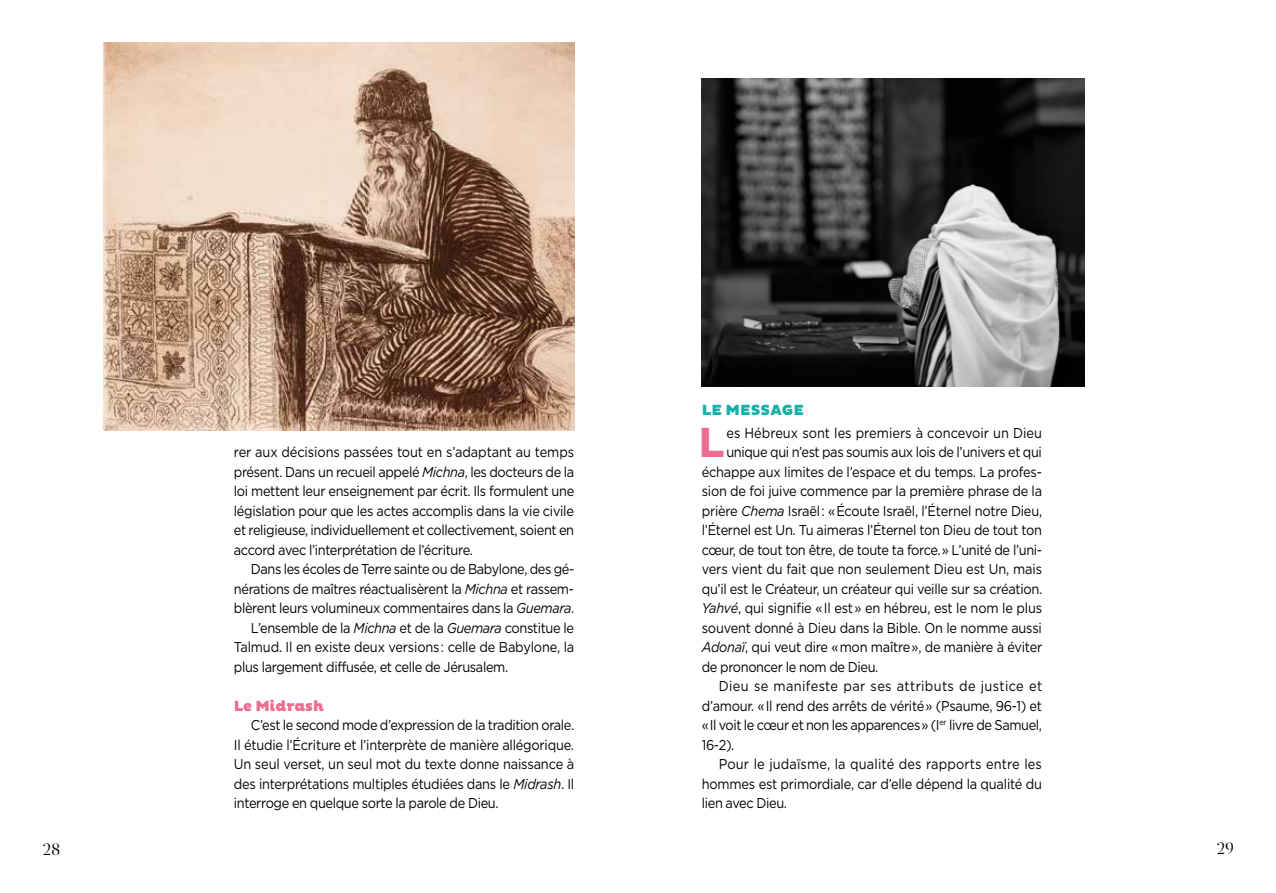
<style>
.page{position:relative;width:1276px;height:893px;background:#fff}
.page>*{position:absolute;margin:0;border:0;box-sizing:border-box;transform-origin:0 0}
.t1{font:700 42.9px "Pluto";color:#ed6d91}
.t2{font:16.5px "Glosa Display";color:#000}
.t3{font:900 15px "Pluto";letter-spacing:-.01em;color:#ed6d91}
.t4{font:900 15px "Pluto";letter-spacing:.005em;color:#17b1a8}
.t5{font:14.25px/19.5px "Gotham";letter-spacing:-.025em;color:#000;text-align:justify;scale:.9 1}
.t6{font:14.25px "Gotham";letter-spacing:.01em;color:#000;scale:.9 1}
.t7{font:14.25px "Gotham";letter-spacing:.025em;color:#000;scale:.9 1}
.t8{font:14.25px "Gotham";color:#000;scale:.9 1}
.s1{font-style:italic}
</style>
<div class="page">
<img style="left:104px;top:43px;width:470px;height:387px">
<img style="left:702px;top:79px;width:382px;height:308px">
<p class="t5" style="left:234px;top:442px;width:380px">rer aux décisions passées tout en s’adaptant au temps présent. Dans un recueil appelé <span class="s1">Michna</span>, les docteurs de la loi mettent leur enseignement par écrit. Ils formulent une législation pour que les actes accomplis dans la vie civile et religieuse, individuellement et collectivement, soient en accord avec l’interprétation de l’écriture.</p>
<p class="t5" style="left:251px;top:559px;width:359px">Dans les écoles de Terre sainte ou de Babylone, des gé-</p>
<p class="t5" style="left:234px;top:578px;width:377px">nérations de maîtres réactualisèrent la <span class="s1">Michna</span> et rassem-</p>
<p class="t5" style="left:234px;top:598px;width:379px">blèrent leurs volumineux commentaires dans la <span class="s1">Guemara</span>.</p>
<p class="t5" style="left:251px;top:617px;width:361px">L’ensemble de la <span class="s1">Michna</span> et de la <span class="s1">Guemara</span> constitue le</p>
<p class="t5" style="left:234px;top:637px;width:380px">Talmud. Il en existe deux versions : celle de Babylone, la</p>
<p class="t5" style="left:234px;top:656px;width:306px">plus largement diffusée, et celle de Jérusalem.</p>
<p class="t3" style="left:234px;top:697px;width:91px">Le Midrash</p>
<p class="t5" style="left:234px;top:715px;width:380px;text-indent:17px">C’est le second mode d’expression de la tradition orale.<br>Il étudie l’Écriture et l’interprète de manière allégorique.<br>Un seul verset, un seul mot du texte donne naissance à des interprétations multiples étudiées dans le <span class="s1">Midrash</span>. Il interroge en quelque sorte la parole de Dieu.</p>
<p class="t4" style="left:702px;top:401px;width:104px">LE MESSAGE</p>
<h1 class="t1" style="left:698px;top:418px;width:28px">L</h1>
<p class="t8" style="left:726px;top:423px;width:352px">es Hébreux sont les premiers à concevoir un Dieu</p>
<p class="t5" style="left:726px;top:442px;width:352px">unique qui n’est pas soumis aux lois de l’univers et qui</p>
<p class="t5" style="left:702px;top:461px;width:379px">échappe aux limites de l’espace et du temps. La profes-</p>
<p class="t5" style="left:702px;top:481px;width:380px">sion de foi juive commence par la première phrase de la</p>
<p class="t5" style="left:702px;top:500px;width:380px">prière <span class="s1">Chema</span> Israël : « Écoute Israël, l’Éternel notre Dieu,</p>
<p class="t5" style="left:702px;top:520px;width:379px">l’Éternel est Un. Tu aimeras l’Éternel ton Dieu de tout ton</p>
<p class="t5" style="left:702px;top:539px;width:379px">cœur, de tout ton être, de toute ta force. » L’unité de l’uni-</p>
<p class="t5" style="left:702px;top:559px;width:380px">vers vient du fait que non seulement Dieu est Un, mais</p>
<p class="t5" style="left:702px;top:578px;width:380px">qu’il est le Créateur, un créateur qui veille sur sa création.</p>
<p class="t5" style="left:702px;top:598px;width:380px"><span class="s1">Yahvé</span>, qui signifie « Il est » en hébreu, est le nom le plus</p>
<p class="t5" style="left:702px;top:617px;width:379px">souvent donné à Dieu dans la Bible. On le nomme aussi</p>
<p class="t5" style="left:702px;top:637px;width:380px"><span class="s1">Adonaï</span>, qui veut dire « mon maître », de manière à éviter</p>
<p class="t5" style="left:702px;top:656px;width:198px">de prononcer le nom de Dieu.</p>
<p class="t7" style="left:719px;top:677px;width:361px">Dieu se manifeste par ses attributs de justice et</p>
<p class="t5" style="left:702px;top:695px;width:379px">d’amour. « Il rend des arrêts de vérité » (Psaume, 96-1) et</p>
<p class="t5" style="left:702px;top:715px;width:379px">« Il voit le cœur et non les apparences » (I<sup>er</sup> livre de Samuel,</p>
<p class="t5" style="left:702px;top:734px;width:38px">16-2).</p>
<p class="t6" style="left:719px;top:755px;width:361px">Pour le judaïsme, la qualité des rapports entre les</p>
<p class="t5" style="left:702px;top:773px;width:379px">hommes est primordiale, car d’elle dépend la qualité du</p>
<p class="t5" style="left:702px;top:793px;width:96px">lien avec Dieu.</p>
<p class="t2" style="left:43px;top:839px;width:19px">28</p>
<p class="t2" style="left:1216px;top:838px;width:19px">29</p>
</div>
